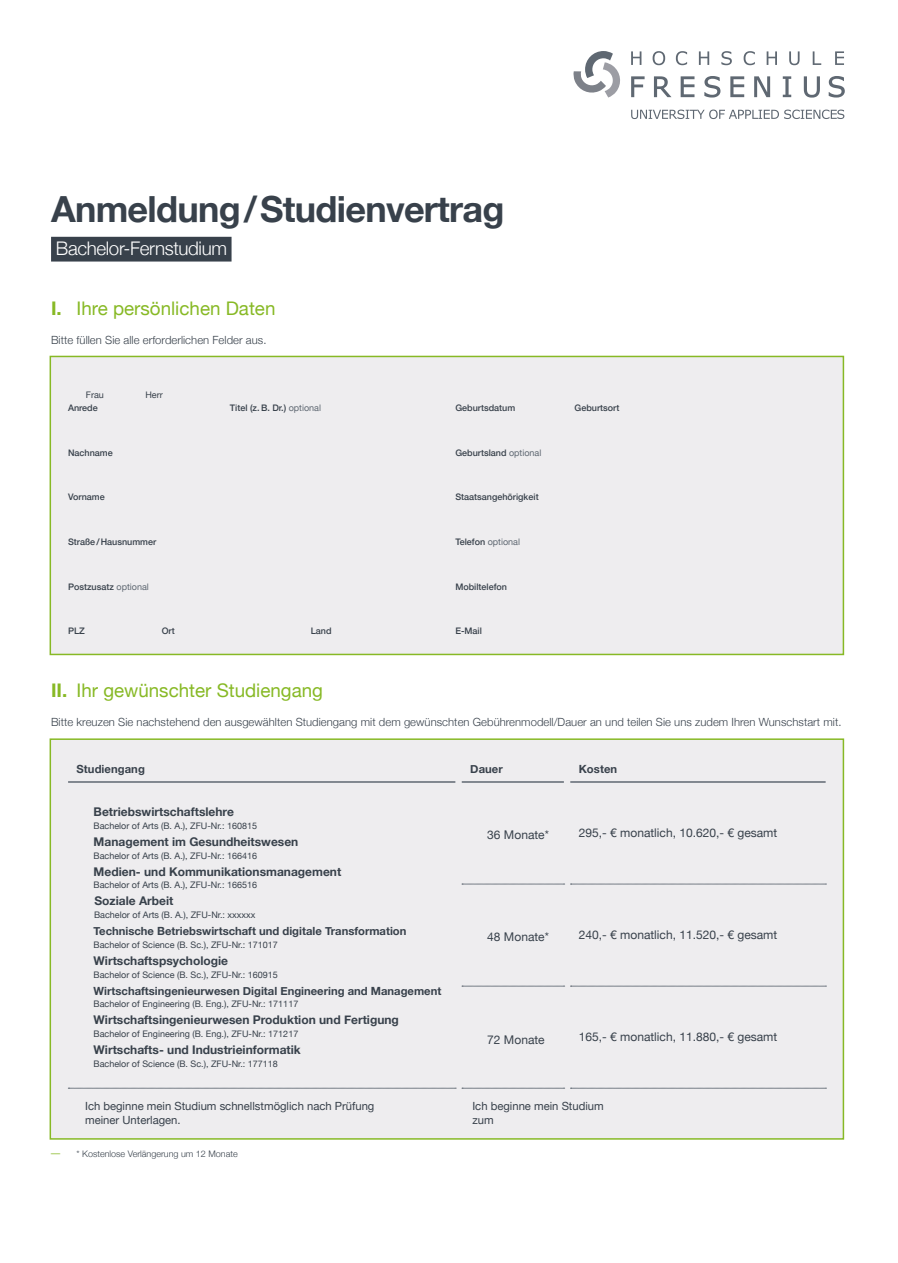
<style>
.page{position:relative;width:898px;height:1263px;background:#fff}
.page>*{position:absolute;margin:0;border:0;box-sizing:border-box;transform-origin:0 0}
.t1{font:700 36px "Helvetica Neue";letter-spacing:-.02em;color:#38414b}
.t2{font:18.75px "Helvetica Neue";color:#87b925}
.t3{font:300 18.75px "Helvetica Neue";letter-spacing:-.02em;color:#fff}
.t4{font:700 12px "Helvetica Neue";color:#38414b}
.t5{font:12px "Helvetica Neue";color:#38414b}
.t6{font:300 11.25px "Helvetica Neue";letter-spacing:.005em;color:#38414b}
.t7{font:700 11.25px "Helvetica Neue";color:#38414b}
.t8{font:11.25px/13.6px "Helvetica Neue";color:#38414b}
.t9{font:9px "Helvetica Neue";color:#38414b}
.t10{font:500 9px "Helvetica Neue";color:#38414b}
.t11{font:300 9px "Helvetica Neue";color:#38414b}
.t12{font:9px "Helvetica Neue";color:#5f6872}
.t13{font:9px "Helvetica Neue";color:#87b925}
.s1{font-weight:700}
.s2{font-weight:400;color:#5f6872}
.s3{font-weight:500;color:#38414b}
</style>
<div class="page">
<div style="left:51px;top:237px;width:180px;height:25px;background:#38414b"></div>
<div style="left:49px;top:355px;width:795px;height:301px;background:#eeedef"></div>
<div style="left:49px;top:738px;width:795px;height:402px;background:#eeedef"></div>
<svg style="left:631px;top:110px;width:213px;height:9px"></svg>
<svg style="left:631px;top:51px;width:10px;height:14px"></svg>
<svg style="left:652px;top:51px;width:13px;height:14px"></svg>
<svg style="left:675px;top:51px;width:11px;height:14px"></svg>
<svg style="left:698px;top:51px;width:11px;height:14px"></svg>
<svg style="left:721px;top:51px;width:10px;height:14px"></svg>
<svg style="left:743px;top:51px;width:11px;height:14px"></svg>
<svg style="left:766px;top:51px;width:10px;height:14px"></svg>
<svg style="left:789px;top:51px;width:10px;height:14px"></svg>
<svg style="left:812px;top:51px;width:9px;height:14px"></svg>
<svg style="left:835px;top:51px;width:8px;height:14px"></svg>
<svg style="left:680px;top:76px;width:14px;height:21px"></svg>
<svg style="left:631px;top:76px;width:13px;height:21px"></svg>
<svg style="left:654px;top:76px;width:17px;height:21px"></svg>
<svg style="left:704px;top:76px;width:16px;height:22px"></svg>
<svg style="left:782px;top:76px;width:9px;height:21px"></svg>
<svg style="left:803px;top:76px;width:16px;height:22px"></svg>
<svg style="left:730px;top:76px;width:14px;height:21px"></svg>
<svg style="left:828px;top:76px;width:16px;height:22px"></svg>
<svg style="left:754px;top:76px;width:15px;height:21px"></svg>
<svg style="left:573px;top:51px;width:47px;height:47px"></svg>
<h1 class="t1" style="left:51px;top:181px;width:455px">Anmeldung/Studienvertrag</h1>
<h2 class="t3" style="left:56px;top:233px;width:173px">Bachelor-Fernstudium</h2>
<h2 class="t2" style="left:51px;top:294px;width:226px"><span class="s1">I.</span> Ihre persönlichen Daten</h2>
<p class="t6" style="left:51px;top:330px;width:217px">Bitte füllen Sie alle erforderlichen Felder aus.</p>
<p class="t9" style="left:86px;top:388px;width:19px">Frau</p>
<p class="t9" style="left:145px;top:388px;width:19px">Herr</p>
<p class="t10" style="left:68px;top:400px;width:31px">Anrede</p>
<p class="t10" style="left:230px;top:400px;width:93px">Titel (z. B. Dr.) <span class="s2">optional</span></p>
<p class="t10" style="left:68px;top:445px;width:46px">Nachname</p>
<p class="t10" style="left:68px;top:490px;width:38px">Vorname</p>
<p class="t10" style="left:68px;top:534px;width:90px">Straße/Hausnummer</p>
<p class="t10" style="left:68px;top:579px;width:82px">Postzusatz <span class="s2">optional</span></p>
<p class="t10" style="left:68px;top:624px;width:18px">PLZ</p>
<p class="t10" style="left:162px;top:624px;width:15px">Ort</p>
<p class="t10" style="left:310px;top:624px;width:22px">Land</p>
<p class="t10" style="left:455px;top:400px;width:61px">Geburtsdatum</p>
<p class="t10" style="left:574px;top:400px;width:46px">Geburtsort</p>
<p class="t10" style="left:455px;top:445px;width:88px">Geburtsland <span class="s2">optional</span></p>
<p class="t10" style="left:455px;top:490px;width:85px">Staatsangehörigkeit</p>
<p class="t12" style="left:455px;top:535px;width:66px"><span class="s3">Telefon</span> optional</p>
<p class="t10" style="left:455px;top:579px;width:53px">Mobiltelefon</p>
<p class="t10" style="left:455px;top:624px;width:28px">E-Mail</p>
<h2 class="t2" style="left:51px;top:677px;width:273px"><span class="s1">II.</span> Ihr gewünschter Studiengang</h2>
<p class="t6" style="left:51px;top:713px;width:791px">Bitte kreuzen Sie nachstehend den ausgewählten Studiengang mit dem gewünschten Gebührenmodell/Dauer an und teilen Sie uns zudem Ihren Wunschstart mit.</p>
<p class="t7" style="left:77px;top:761px;width:70px">Studiengang</p>
<p class="t7" style="left:470px;top:761px;width:34px">Dauer</p>
<p class="t7" style="left:578px;top:761px;width:40px">Kosten</p>
<h3 class="t4" style="left:94px;top:802px;width:142px">Betriebswirtschaftslehre</h3>
<p class="t9" style="left:94px;top:819px;width:165px">Bachelor of Arts (B. A.), ZFU-Nr.: 160815</p>
<h3 class="t4" style="left:94px;top:832px;width:206px">Management im Gesundheitswesen</h3>
<p class="t9" style="left:94px;top:849px;width:165px">Bachelor of Arts (B. A.), ZFU-Nr.: 166416</p>
<h3 class="t4" style="left:94px;top:862px;width:249px">Medien- und Kommunikationsmanagement</h3>
<p class="t9" style="left:94px;top:878px;width:165px">Bachelor of Arts (B. A.), ZFU-Nr.: 166516</p>
<h3 class="t4" style="left:94px;top:892px;width:81px">Soziale Arbeit</h3>
<p class="t9" style="left:94px;top:908px;width:163px">Bachelor of Arts (B. A.), ZFU-Nr.: xxxxxx</p>
<p class="t7" style="left:94px;top:922px;width:314px">Technische Betriebswirtschaft und digitale Transformation</p>
<p class="t9" style="left:94px;top:938px;width:186px">Bachelor of Science (B. Sc.), ZFU-Nr.: 171017</p>
<h3 class="t4" style="left:94px;top:951px;width:136px">Wirtschaftspsychologie</h3>
<p class="t9" style="left:94px;top:968px;width:186px">Bachelor of Science (B. Sc.), ZFU-Nr.: 160915</p>
<p class="t7" style="left:94px;top:982px;width:349px">Wirtschaftsingenieurwesen Digital Engineering and Management</p>
<p class="t9" style="left:94px;top:998px;width:206px">Bachelor of Engineering (B. Eng.), ZFU-Nr.: 171117</p>
<h3 class="t4" style="left:94px;top:1011px;width:307px">Wirtschaftsingenieurwesen Produktion und Fertigung</h3>
<p class="t9" style="left:94px;top:1027px;width:206px">Bachelor of Engineering (B. Eng.), ZFU-Nr.: 171217</p>
<h3 class="t4" style="left:94px;top:1040px;width:209px">Wirtschafts- und Industrieinformatik</h3>
<p class="t9" style="left:94px;top:1057px;width:186px">Bachelor of Science (B. Sc.), ZFU-Nr.: 177118</p>
<h3 class="t5" style="left:487px;top:826px;width:63px">36 Monate*</h3>
<h3 class="t5" style="left:578px;top:824px;width:200px">295,- € monatlich, 10.620,- € gesamt</h3>
<h3 class="t5" style="left:487px;top:928px;width:63px">48 Monate*</h3>
<h3 class="t5" style="left:578px;top:926px;width:200px">240,- € monatlich, 11.520,- € gesamt</h3>
<h3 class="t5" style="left:487px;top:1030px;width:59px">72 Monate</h3>
<h3 class="t5" style="left:578px;top:1028px;width:200px">165,- € monatlich, 11.880,- € gesamt</h3>
<p class="t8" style="left:85px;top:1100px;width:291px">Ich beginne mein Studium schnellstmöglich nach Prüfung meiner Unterlagen.</p>
<p class="t8" style="left:472px;top:1100px;width:133px">Ich beginne mein Studium zum</p>
<p class="t13" style="left:51px;top:1147px;width:10px">─</p>
<p class="t11" style="left:77px;top:1146px;width:162px">* Kostenlose Verlängerung um 12 Monate</p>
</div>
